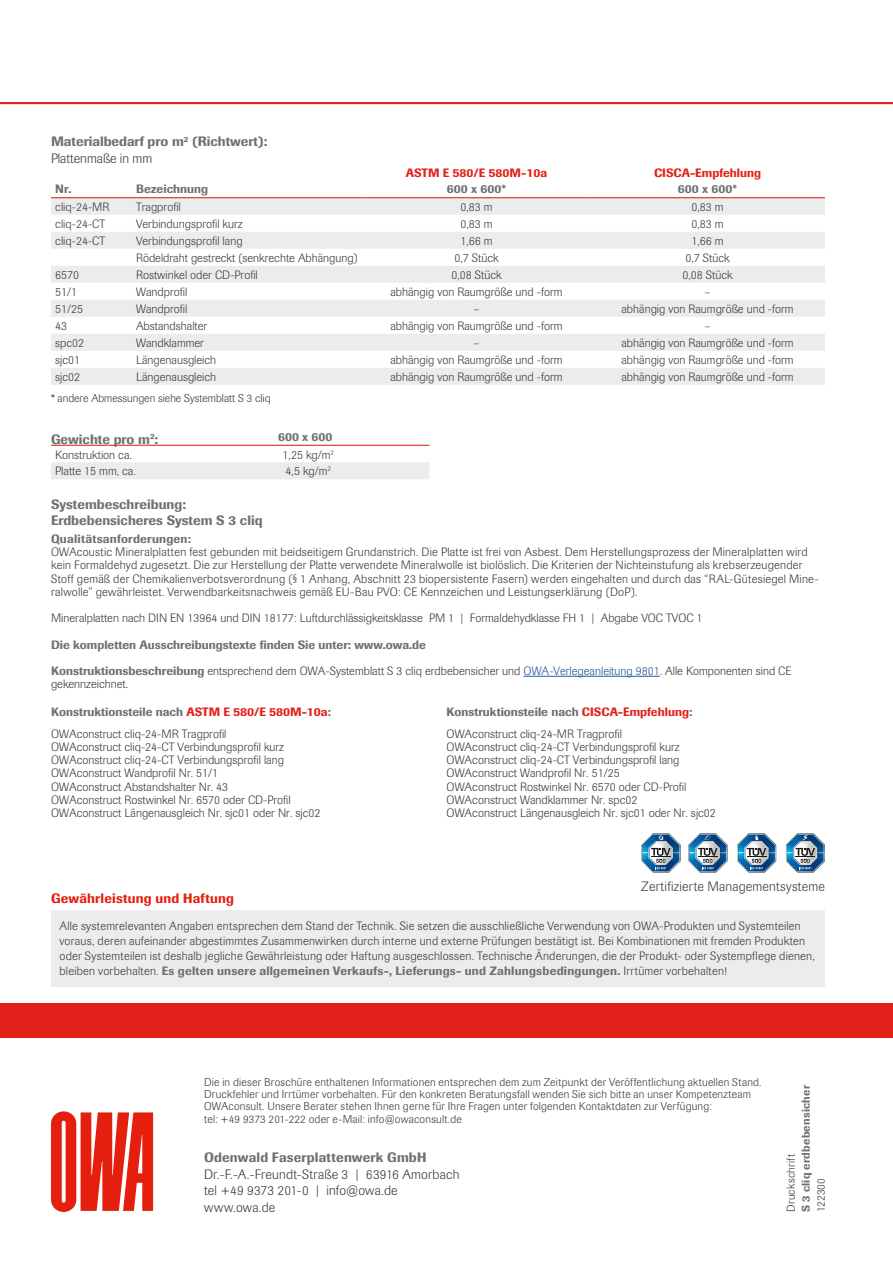
<style>
.page{position:relative;width:893px;height:1263px;background:#fff}
.page>*{position:absolute;margin:0;border:0;box-sizing:border-box;transform-origin:0 0}
.t1{font:500 13.5px/16.5px "Imago Pro";color:#6d7172}
.t2{font:300 13.5px/16.5px "Imago Pro";letter-spacing:.015em;color:#3c3c3e}
.t3{font:500 13.5px "Imago Pro";letter-spacing:.01em;color:#e41f0d}
.t4{font:300 12px/13.2px "Imago Pro";color:#3c3c3e}
.t5{font:300 12px/13.2px "Imago Pro";letter-spacing:.02em;color:#3c3c3e}
.t6{font:500 12px "Imago Pro";color:#6d7172}
.t7{font:500 12px "Imago Pro";color:#e22019}
.t8{font:300 11.25px/12.3px "Imago Pro";letter-spacing:.02em;color:#3c3c3e}
.t9{font:300 11.25px "Imago Pro";color:#3c3c3e}
.t10{font:500 11.25px "Imago Pro";letter-spacing:.02em;color:#6d7172}
.s1{font-weight:300;color:#3c3c3e}
.s2{font-weight:500;color:#6d7172}
.s3{color:#23599b}
.s4{font-weight:500;color:#e22019}
</style>
<div class="page">
<hr style="left:0;top:102px;width:893px;height:2px;background:#e22019">
<div style="left:0;top:1003px;width:893px;height:34px;background:#e22019"></div>
<hr style="left:523px;top:676px;width:137px;height:1px;background:#23599b">
<svg style="left:51px;top:1111px;width:102px;height:101px"></svg>
<div style="left:51px;top:462px;width:378px;height:17px;background:#ebeded"></div>
<hr style="left:51px;top:445px;width:136px;height:1px;background:#e22019">
<hr style="left:187px;top:445px;width:242px;height:1px;background:#e22019">
<svg style="left:51px;top:198px;width:774px;height:187px;fill:#ebeded"></svg>
<hr style="left:51px;top:197px;width:85px;height:1px;background:#e22019">
<hr style="left:136px;top:197px;width:227px;height:1px;background:#e22019">
<hr style="left:363px;top:197px;width:227px;height:1px;background:#e22019">
<hr style="left:590px;top:197px;width:235px;height:1px;background:#e22019">
<svg style="left:688px;top:833px;width:39px;height:39px"></svg>
<svg style="left:737px;top:833px;width:39px;height:39px"></svg>
<svg style="left:786px;top:833px;width:39px;height:39px"></svg>
<svg style="left:641px;top:833px;width:39px;height:39px"></svg>
<div style="left:51px;top:910px;width:774px;height:76px;background:#ececec"></div>
<p class="t1" style="left:51px;top:133px;width:218px">Materialbedarf pro m<sup>2</sup> (Richtwert):<br><span class="s1">Plattenmaße in mm</span></p>
<p class="t7" style="left:406px;top:165px;width:143px">ASTM E 580/E 580M-10a</p>
<p class="t7" style="left:654px;top:165px;width:109px">CISCA-Empfehlung</p>
<p class="t6" style="left:55px;top:181px;width:18px">Nr.</p>
<p class="t6" style="left:136px;top:181px;width:74px">Bezeichnung</p>
<p class="t6" style="left:447px;top:181px;width:61px">600 x 600*</p>
<p class="t6" style="left:678px;top:181px;width:61px">600 x 600*</p>
<p class="t4" style="left:55px;top:200px;width:56px">cliq-24-MR</p>
<p class="t4" style="left:136px;top:200px;width:46px">Tragprofil</p>
<p class="t4" style="left:460px;top:200px;width:34px">0,83 m</p>
<p class="t4" style="left:691px;top:200px;width:34px">0,83 m</p>
<p class="t4" style="left:55px;top:217px;width:51px">cliq-24-CT</p>
<p class="t4" style="left:136px;top:217px;width:108px">Verbindungsprofil kurz</p>
<p class="t4" style="left:460px;top:217px;width:34px">0,83 m</p>
<p class="t4" style="left:691px;top:217px;width:34px">0,83 m</p>
<p class="t4" style="left:55px;top:234px;width:51px">cliq-24-CT</p>
<p class="t4" style="left:136px;top:234px;width:108px">Verbindungsprofil lang</p>
<p class="t4" style="left:460px;top:234px;width:34px">1,66 m</p>
<p class="t4" style="left:691px;top:234px;width:34px">1,66 m</p>
<p class="t4" style="left:136px;top:251px;width:223px">Rödeldraht gestreckt (senkrechte Abhängung)</p>
<p class="t4" style="left:454px;top:251px;width:46px">0,7 Stück</p>
<p class="t4" style="left:685px;top:251px;width:46px">0,7 Stück</p>
<p class="t4" style="left:55px;top:268px;width:25px">6570</p>
<p class="t4" style="left:136px;top:268px;width:123px">Rostwinkel oder CD-Profil</p>
<p class="t4" style="left:451px;top:268px;width:52px">0,08 Stück</p>
<p class="t4" style="left:682px;top:268px;width:52px">0,08 Stück</p>
<p class="t4" style="left:55px;top:285px;width:23px">51/1</p>
<p class="t4" style="left:136px;top:285px;width:53px">Wandprofil</p>
<p class="t4" style="left:390px;top:285px;width:174px">abhängig von Raumgröße und -form</p>
<p class="t4" style="left:705px;top:285px;width:7px">–</p>
<p class="t4" style="left:55px;top:302px;width:29px">51/25</p>
<p class="t4" style="left:136px;top:302px;width:53px">Wandprofil</p>
<p class="t4" style="left:473px;top:302px;width:7px">–</p>
<p class="t4" style="left:621px;top:302px;width:174px">abhängig von Raumgröße und -form</p>
<p class="t4" style="left:55px;top:319px;width:13px">43</p>
<p class="t4" style="left:136px;top:319px;width:73px">Abstandshalter</p>
<p class="t4" style="left:390px;top:319px;width:174px">abhängig von Raumgröße und -form</p>
<p class="t4" style="left:705px;top:319px;width:7px">–</p>
<p class="t4" style="left:55px;top:336px;width:30px">spc02</p>
<p class="t4" style="left:136px;top:336px;width:69px">Wandklammer</p>
<p class="t4" style="left:473px;top:336px;width:7px">–</p>
<p class="t4" style="left:621px;top:336px;width:174px">abhängig von Raumgröße und -form</p>
<p class="t4" style="left:55px;top:353px;width:26px">sjc01</p>
<p class="t4" style="left:136px;top:353px;width:82px">Längenausgleich</p>
<p class="t4" style="left:390px;top:353px;width:174px">abhängig von Raumgröße und -form</p>
<p class="t4" style="left:621px;top:353px;width:174px">abhängig von Raumgröße und -form</p>
<p class="t4" style="left:55px;top:370px;width:26px">sjc02</p>
<p class="t4" style="left:136px;top:370px;width:82px">Längenausgleich</p>
<p class="t4" style="left:390px;top:370px;width:174px">abhängig von Raumgröße und -form</p>
<p class="t4" style="left:621px;top:370px;width:174px">abhängig von Raumgröße und -form</p>
<p class="t9" style="left:51px;top:391px;width:221px">* andere Abmessungen siehe Systemblatt S 3 cliq</p>
<p class="t1" style="left:51px;top:430px;width:109px">Gewichte pro m<sup>2</sup>:</p>
<p class="t6" style="left:278px;top:429px;width:56px">600 x 600</p>
<p class="t4" style="left:55px;top:448px;width:78px">Konstruktion ca.</p>
<p class="t4" style="left:283px;top:448px;width:53px">1,25 kg/m<sup>2</sup></p>
<p class="t4" style="left:55px;top:464px;width:82px">Platte 15 mm, ca.</p>
<p class="t4" style="left:286px;top:464px;width:47px">4,5 kg/m<sup>2</sup></p>
<p class="t1" style="left:51px;top:495px;width:213px">Systembeschreibung:<br>Erdbebensicheres System S 3 cliq</p>
<p class="t6" style="left:51px;top:531px;width:141px">Qualitätsanforderungen:</p>
<p class="t5" style="left:51px;top:545px;width:769px">OWAcoustic Mineralplatten fest gebunden mit beidseitigem Grundanstrich. Die Platte ist frei von Asbest. Dem Herstellungsprozess der Mineralplatten wird kein Formaldehyd zugesetzt. Die zur Herstellung der Platte verwendete Mineralwolle ist biolöslich. Die Kriterien der Nichteinstufung als krebserzeugender Stoff gemäß der Chemikalienverbotsverordnung (§ 1 Anhang, Abschnitt 23 biopersistente Fasern) werden eingehalten und durch das “RAL-Gütesiegel Mine&shy;ralwolle” gewährleistet. Verwendbarkeitsnachweis gemäß EU-Bau PVO: CE Kennzeichen und Leistungserklärung (DoP).</p>
<p class="t4" style="left:51px;top:611px;width:653px">Mineralplatten nach DIN EN 13964 und DIN 18177: Luftdurchlässigkeitsklasse PM 1 | Formaldehydklasse FH 1 | Abgabe VOC TVOC 1</p>
<p class="t6" style="left:51px;top:637px;width:376px">Die kompletten Ausschreibungstexte finden Sie unter: www.owa.de</p>
<p class="t4" style="left:51px;top:664px;width:742px"><span class="s2">Konstruktionsbeschreibung</span> entsprechend dem OWA-Systemblatt S 3 cliq erdbebensicher und <span class="s3">OWA-Verlegeanleitung 9801</span>. Alle Komponenten sind CE gekennzeichnet.</p>
<p class="t4" style="left:51px;top:701px;width:281px;line-height:21.8px"><span class="s2">Konstruktionsteile nach</span> <span class="s4">ASTM E 580/E 580M-10a</span><span class="s2">:<br></span>OWAconstruct cliq-24-MR Tragprofil</p>
<p class="t4" style="left:51px;top:740px;width:271px">OWAconstruct cliq-24-CT Verbindungsprofil kurz OWAconstruct cliq-24-CT Verbindungsprofil lang OWAconstruct Wandprofil Nr. 51/1<br>OWAconstruct Abstandshalter Nr. 43<br>OWAconstruct Rostwinkel Nr. 6570 oder CD-Profil OWAconstruct Längenausgleich Nr. sjc01 oder Nr. sjc02</p>
<p class="t4" style="left:446px;top:701px;width:247px;line-height:21.8px"><span class="s2">Konstruktionsteile nach</span> <span class="s4">CISCA-Empfehlung</span><span class="s2">:<br></span>OWAconstruct cliq-24-MR Tragprofil</p>
<p class="t4" style="left:446px;top:740px;width:271px">OWAconstruct cliq-24-CT Verbindungsprofil kurz OWAconstruct cliq-24-CT Verbindungsprofil lang OWAconstruct Wandprofil Nr. 51/25<br>OWAconstruct Rostwinkel Nr. 6570 oder CD-Profil OWAconstruct Wandklammer Nr. spc02<br>OWAconstruct Längenausgleich Nr. sjc01 oder Nr. sjc02</p>
<p class="t2" style="left:641px;top:878px;width:185px">Zertifizierte Managementsysteme</p>
<p class="t5" style="left:60px;top:918px;width:757px;line-height:15px">Alle systemrelevanten Angaben entsprechen dem Stand der Technik. Sie setzen die ausschließliche Verwendung von OWA-Produkten und Systemteilen voraus, deren aufeinander abgestimmtes Zusammenwirken durch interne und externe Prüfungen bestätigt ist. Bei Kombinationen mit fremden Produkten oder Systemteilen ist deshalb jegliche Gewährleistung oder Haftung ausgeschlossen. Technische Änderungen, die der Produkt- oder Systempflege dienen, bleiben vorbehalten. <span class="s2">Es gelten unsere allgemeinen Verkaufs-, Lieferungs- und Zahlungsbedingungen.</span> Irrtümer vorbehalten!</p>
<p class="t3" style="left:51px;top:890px;width:184px">Gewährleistung und Haftung</p>
<p class="t8" style="left:204px;top:1075px;width:559px">Die in dieser Broschüre enthaltenen Informationen entsprechen dem zum Zeitpunkt der Veröffentlichung aktuellen Stand.<br>Druckfehler und Irrtümer vorbehalten. Für den konkreten Beratungsfall wenden Sie sich bitte an unser Kompetenzteam OWAconsult. Unsere Berater stehen Ihnen gerne für Ihre Fragen unter folgenden Kontaktdaten zur Verfügung:<br>tel: +49 9373 201-222 oder e-Mail: info@owaconsult.de</p>
<p class="t1" style="left:204px;top:1149px;width:224px">Odenwald Faserplattenwerk GmbH</p>
<p class="t2" style="left:204px;top:1166px;width:257px">Dr.-F.-A.-Freundt-Straße 3 | 63916 Amorbach tel +49 9373 201-0 | info@owa.de www.owa.de</p>
<p class="t10" style="left:799px;top:1212px;width:128px;rotate:-90deg">S 3 cliq erdbebensicher</p>
<p class="t8" style="left:785px;top:1212px;width:59px;rotate:-90deg">Druckschrift</p>
<p class="t8" style="left:815px;top:1212px;width:35px;rotate:-90deg">122300</p>
</div>
